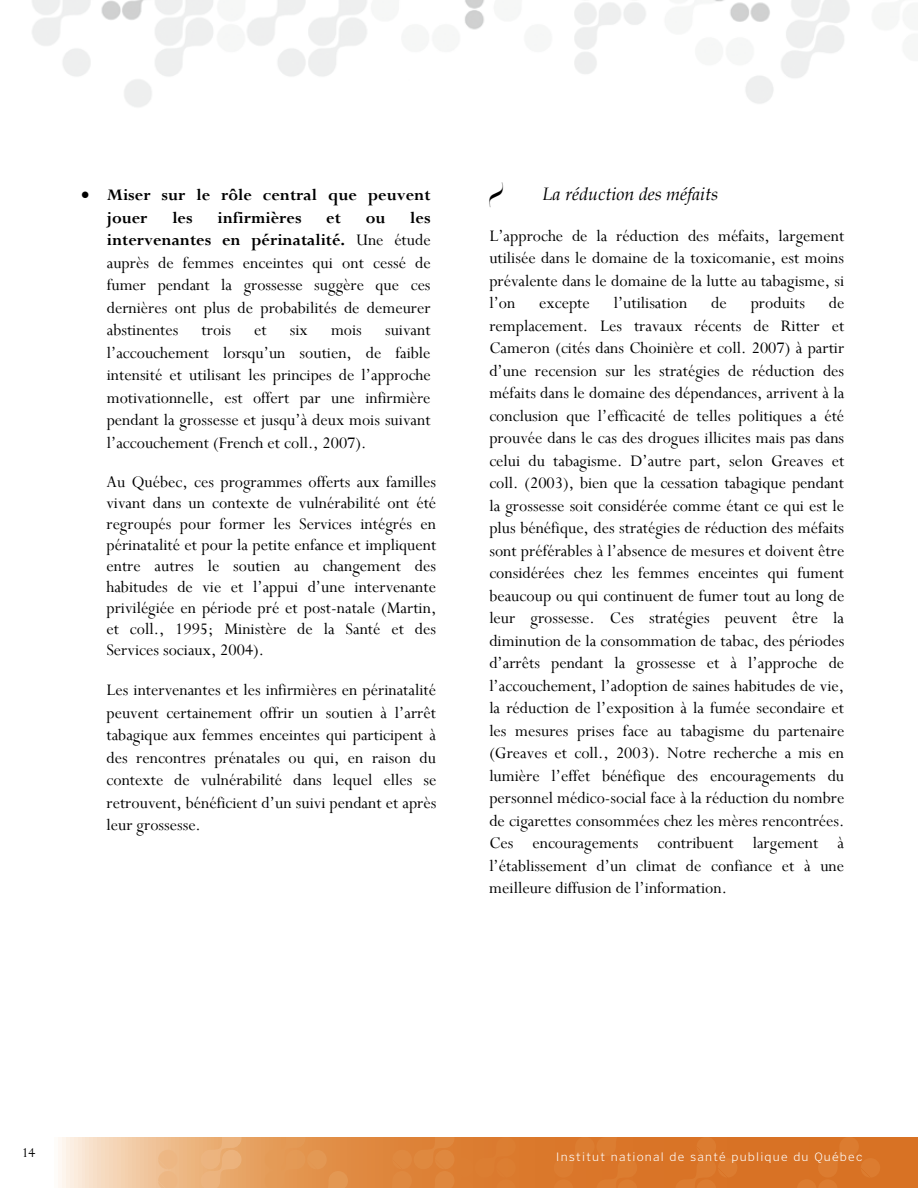
<style>
.page{position:relative;width:918px;height:1188px;background:#fff}
.page>*{position:absolute;margin:0;border:0;box-sizing:border-box;transform-origin:0 0}
.t1{font:18px/22.5px "Perpetua";color:#000;text-align:justify}
.t2{font:700 18px/22.5px "Perpetua";color:#000}
.t3{font:italic 18px "Book Antiqua";color:#000}
.t4{font:15px "Perpetua";color:#000}
.t5{font:300 12px "Poynter Text Sans";letter-spacing:.1em;color:#fff}
.s1{font-weight:700}
.s2{font-family:"Pompeijana Borders";font-style:normal;font-size:13.5px}
</style>
<div class="page">
<svg style="left:58px;top:1137px;width:374px;height:51px;background:#e9ab73"></svg>
<img style="left:32px;top:0;width:818px;height:107px">
<svg style="left:432px;top:1137px;width:486px;height:51px;background:#d9762a"></svg>
<p class="t2" style="left:107px;top:184px;width:325px;text-indent:-25px">• Miser sur le rôle central que peuvent jouer</p>
<p class="t1" style="left:107px;top:207px;width:325px;text-indent:304px"><span class="s1">les intervenantes en périnatalité.</span> Une étude auprès de femmes enceintes qui ont cessé de fumer pendant la grossesse suggère que ces dernières ont plus de probabilités de demeurer abstinentes</p>
<p class="t2" style="left:172px;top:207px;width:22px">les</p>
<p class="t2" style="left:217px;top:207px;width:86px">infirmières</p>
<p class="t2" style="left:326px;top:207px;width:16px">et</p>
<p class="t2" style="left:366px;top:207px;width:21px">ou</p>
<p class="t1" style="left:107px;top:319px;width:326px;text-indent:278px">suivant l’accouchement lorsqu’un soutien, de faible intensité et utilisant les principes de l’approche motivationnelle, est offert par une infirmière pendant la grossesse et jusqu’à deux mois suivant l’accouchement (French et coll., 2007).</p>
<p class="t1" style="left:106px;top:472px;width:331px;line-height:21px">Au Québec, ces programmes offerts aux familles vivant dans un contexte de vulnérabilité ont été regroupés pour former les Services intégrés en périnatalité et pour la petite enfance et impliquent entre autres le soutien au changement des habitudes de vie et l’appui d’une intervenante privilégiée en période pré et post-natale (Martin, et coll., 1995; Ministère de la Santé et des Services sociaux, 2004).</p>
<p class="t1" style="left:106px;top:679px;width:331px">Les intervenantes et les infirmières en périnatalité peuvent certainement offrir un soutien à l’arrêt tabagique aux femmes enceintes qui participent à des rencontres prénatales ou qui, en raison du contexte de vulnérabilité dans lequel elles se retrouvent, bénéficient d’un suivi pendant et après leur grossesse.</p>
<p class="t1" style="left:202px;top:319px;width:31px">trois</p>
<p class="t1" style="left:254px;top:319px;width:14px">et</p>
<p class="t1" style="left:290px;top:319px;width:20px">six</p>
<p class="t1" style="left:331px;top:319px;width:32px">mois</p>
<p class="t3" style="left:489px;top:183px;width:230px"><span class="s2">-</span> La réduction des méfaits</p>
<p class="t1" style="left:489px;top:225px;width:356px">L’approche de la réduction des méfaits, largement utilisée dans le domaine de la toxicomanie, est moins prévalente dans le domaine de la lutte au tabagisme, si l’on</p>
<p class="t1" style="left:489px;top:292px;width:357px;text-indent:339px">de remplacement. Les travaux récents de Ritter et Cameron (cités dans Choinière et coll. 2007) à partir d’une recension sur les stratégies de réduction des méfaits dans le domaine des dépendances, arrivent à la conclusion que l’efficacité de telles politiques a été prouvée dans le cas des drogues illicites mais pas dans celui du tabagisme. D’autre part, selon Greaves et coll. (2003), bien que la cessation tabagique pendant la grossesse soit considérée comme étant ce qui est le plus bénéfique, des stratégies de réduction des méfaits sont préférables à l’absence de mesures et doivent être considérées chez les femmes enceintes qui fument beaucoup ou qui continuent de fumer tout au long de leur grossesse. Ces stratégies peuvent être la diminution de la consommation de tabac, des périodes d’arrêts pendant la grossesse et à l’approche de l’accouchement, l’adoption de saines habitudes de vie, la réduction de l’exposition à la fumée secondaire et les mesures prises face au tabagisme du partenaire (Greaves et coll., 2003). Notre recherche a mis en lumière l’effet bénéfique des encouragements du personnel médico-social face à la réduction du nombre de cigarettes consommées chez les mères rencontrées.<br>Ces encouragements contribuent largement à l’établissement d’un climat de confiance et à une meilleure diffusion de l’information.</p>
<p class="t1" style="left:539px;top:292px;width:52px">excepte</p>
<p class="t1" style="left:614px;top:292px;width:75px">l’utilisation</p>
<p class="t1" style="left:711px;top:292px;width:17px">de</p>
<p class="t1" style="left:751px;top:292px;width:56px">produits</p>
<p class="t4" style="left:22px;top:1145px;width:15px">14</p>
<p class="t5" style="left:556px;top:1150px;width:308px">Institut national de santé publique du Québec</p>
</div>
